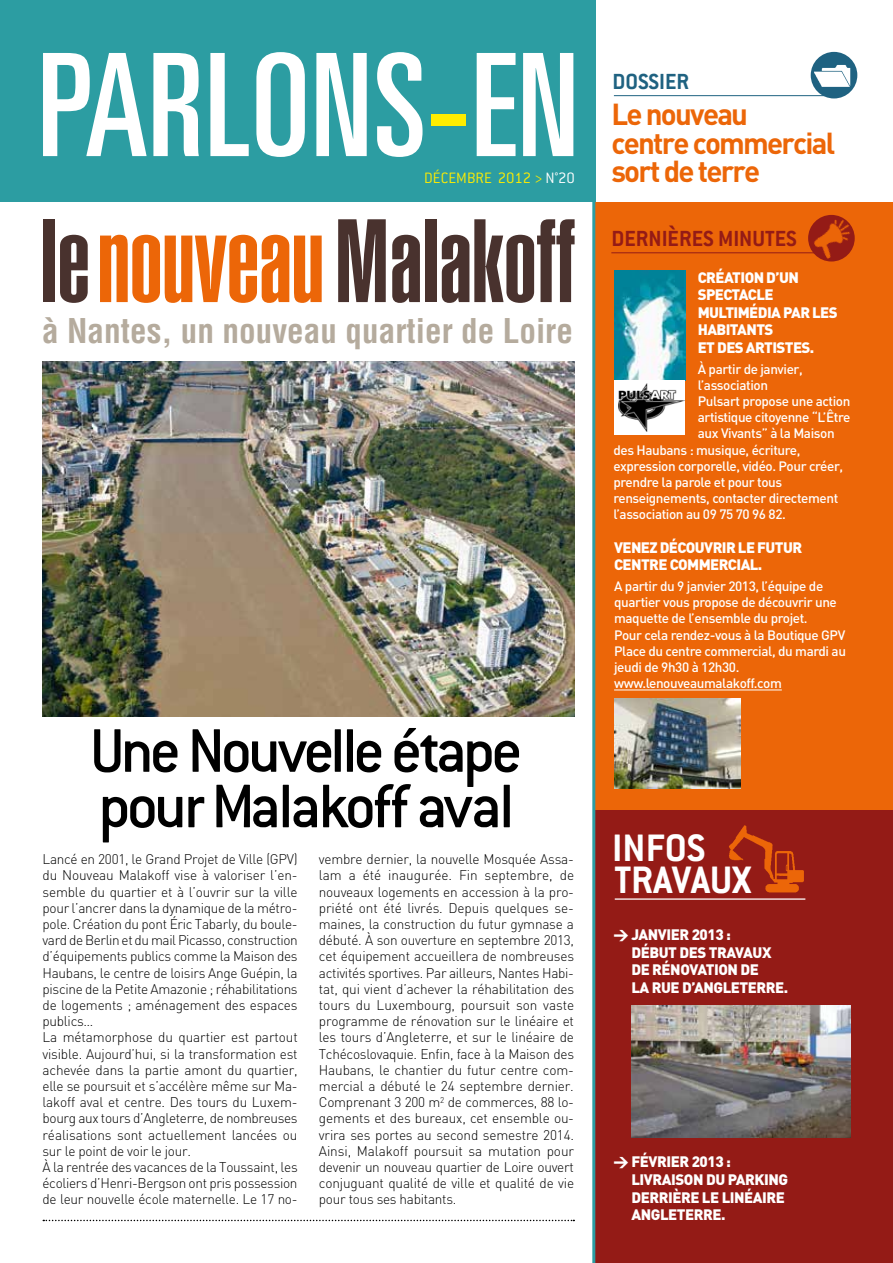
<style>
.page{position:relative;width:893px;height:1263px;background:#fff}
.page>*{position:absolute;margin:0;border:0;box-sizing:border-box;transform-origin:0 0}
.t1{font:500 67.5px/55.5px "Conduit ITC";letter-spacing:-.055em;color:#000}
.t2{font:700 42px/32px "Conduit ITC";color:#fff}
.t3{font:700 condensed 33.3px "Helvetica";color:#b5ab9d}
.t4{font:700 30px/28.5px "DIN";letter-spacing:-.06em;color:#ec6608}
.t5{font:700 24px "Conduit ITC";color:#941b16}
.t6{font:700 24px "Conduit ITC";color:#1f6281}
.t7{font:300 16.5px "Conduit ITC";color:#ffed00}
.t8{font:900 15px/17.7px "DIN";letter-spacing:-.03em;color:#fff}
.t9{font:300 13.8px/16.2px "DIN";letter-spacing:-.02em;color:#000}
.t10{font:500 13.5px/16.2px "DIN";letter-spacing:-.03em;color:#fff}
.s1{color:#fff}
</style>
<div class="page">
<div style="left:0;top:0;width:595px;height:202px;background:#2c9da2"></div>
<img style="left:43px;top:362px;width:531px;height:354px">
<div style="left:594px;top:202px;width:299px;height:610px;background:#ec6608"></div>
<hr style="left:611px;top:253px;width:237px;height:1px;background:#941b16">
<img style="left:801px;top:215px;width:54px;height:47px">
<hr style="left:614px;top:95px;width:221px;height:1px;background:#1f6281">
<div style="left:811px;top:52px;width:46px;height:46px;background:#1f6281;border-radius:50%"></div>
<img style="left:814px;top:61px;width:37px;height:26px">
<svg style="left:43px;top:1220px;width:531px;height:1px"></svg>
<svg style="left:477px;top:53px;width:96px;height:103px"></svg>
<div style="left:432px;top:114px;width:34px;height:12px;background:#ffed00"></div>
<svg style="left:43px;top:52px;width:380px;height:105px"></svg>
<div style="left:594px;top:810px;width:299px;height:453px;background:#941b16"></div>
<img style="left:631px;top:1006px;width:219px;height:132px">
<img style="left:729px;top:826px;width:77px;height:74px">
<hr style="left:615px;top:898px;width:190px;height:2px;background:#fff">
<div style="left:44px;top:219px;width:11px;height:83px;background:#49322e"></div>
<svg style="left:60px;top:235px;width:28px;height:68px"></svg>
<svg style="left:100px;top:235px;width:222px;height:68px"></svg>
<svg style="left:338px;top:219px;width:48px;height:83px"></svg>
<svg style="left:392px;top:235px;width:28px;height:68px;background:#6b5855"></svg>
<div style="left:425px;top:219px;width:11px;height:83px;background:#49322e"></div>
<svg style="left:442px;top:219px;width:133px;height:84px"></svg>
<hr style="left:592px;top:0;width:3px;height:1263px;background:#2c9da2">
<hr style="left:614px;top:690px;width:168px;height:1px;background:#fff">
<img style="left:614px;top:698px;width:127px;height:91px">
<img style="left:614px;top:270px;width:71px;height:110px">
<div style="left:614px;top:380px;width:71px;height:54px;background:#fff"></div>
<img style="left:619px;top:383px;width:66px;height:49px">
<p class="t7" style="left:424px;top:169px;width:152px">DÉCEMBRE 2012 &gt; <span class="s1">N°20</span></p>
<h3 class="t3" style="left:42px;top:310px;width:532px">à Nantes, un nouveau quartier de Loire</h3>
<h1 class="t1" style="left:90px;top:722px;width:434px">Une Nouvelle étape pour Malakoff aval</h1>
<p class="t9" style="left:43px;top:851px;width:257px">Lancé en 2001, le Grand Projet de Ville (GPV) du Nouveau Malakoff vise à valoriser l’en&shy;semble du quartier et à l’ouvrir sur la ville pour l’ancrer dans la dynamique de la métro&shy;pole. Création du pont Éric Tabarly, du boule&shy;vard de Berlin et du mail Picasso, construction d’équipements publics comme la Maison des Haubans, le centre de loisirs Ange Guépin, la piscine de la Petite Amazonie ; réhabilitations de logements ; aménagement des espaces publics…<br>La métamorphose du quartier est partout visible. Aujourd’hui, si la transformation est achevée dans la partie amont du quartier, elle se poursuit et s’accélère même sur Ma&shy;lakoff aval et centre. Des tours du Luxem&shy;bourg aux tours d’Angleterre, de nombreuses réalisations sont actuellement lancées ou sur le point de voir le jour.<br>À la rentrée des vacances de la Toussaint, les écoliers d’Henri-Bergson ont pris possession de leur nouvelle école maternelle. Le 17 no-</p>
<p class="t9" style="left:319px;top:851px;width:257px;text-align:justify">vembre dernier, la nouvelle Mosquée Assa&shy;lam a été inaugurée. Fin septembre, de nouveaux logements en accession à la pro&shy;priété ont été livrés. Depuis quelques se&shy;maines, la construction du futur gymnase a débuté. À son ouverture en septembre 2013, cet équipement accueillera de nombreuses activités sportives. Par ailleurs, Nantes Habi&shy;tat, qui vient d’achever la réhabilitation des tours du Luxembourg, poursuit son vaste programme de rénovation sur le linéaire et les tours d’Angleterre, et sur le linéaire de Tchécoslovaquie. Enfin, face à la Maison des Haubans, le chantier du futur centre com&shy;mercial a débuté le 24 septembre dernier.<br>Comprenant 3 200 m<sup>2</sup> de commerces, 88 lo&shy;gements et des bureaux, cet ensemble ou&shy;vrira ses portes au second semestre 2014.<br>Ainsi, Malakoff poursuit sa mutation pour devenir un nouveau quartier de Loire ouvert conjuguant qualité de ville et qualité de vie pour tous ses habitants.</p>
<h3 class="t6" style="left:612px;top:67px;width:78px">DOSSIER</h3>
<h3 class="t4" style="left:611px;top:99px;width:226px">Le nouveau<br>centre commercial sort de terre</h3>
<h3 class="t5" style="left:611px;top:225px;width:187px">DERNIÈRES MINUTES</h3>
<p class="t8" style="left:698px;top:267px;width:141px">CRÉATION D’UN<br>SPECTACLE<br>MULTIMÉDIA PAR LES<br>HABITANTS<br>ET DES ARTISTES.</p>
<p class="t10" style="left:698px;top:360px;width:107px">À partir de janvier,</p>
<p class="t10" style="left:698px;top:376px;width:72px">l’association</p>
<p class="t10" style="left:698px;top:392px;width:154px">Pulsart propose une action</p>
<p class="t10" style="left:698px;top:409px;width:154px">artistique citoyenne “L’Être</p>
<p class="t10" style="left:698px;top:425px;width:138px">aux Vivants” à la Maison</p>
<p class="t10" style="left:613px;top:441px;width:189px">des Haubans : musique, écriture,</p>
<p class="t10" style="left:613px;top:457px;width:231px">expression corporelle, vidéo. Pour créer,</p>
<p class="t10" style="left:613px;top:473px;width:170px">prendre la parole et pour tous</p>
<p class="t10" style="left:613px;top:490px;width:226px">renseignements, contacter directement</p>
<p class="t10" style="left:613px;top:506px;width:174px">l’association au 09 75 70 96 82.</p>
<p class="t8" style="left:614px;top:538px;width:190px">VENEZ DÉCOUVRIR LE FUTUR<br>CENTRE COMMERCIAL.</p>
<p class="t10" style="left:614px;top:577px;width:233px">A partir du 9 janvier 2013, l’équipe de quartier vous propose de découvrir une maquette de l’ensemble du projet.<br>Pour cela rendez-vous à la Boutique GPV Place du centre commercial, du mardi au jeudi de 9h30 à 12h30. www.lenouveaumalakoff.com</p>
<h2 class="t2" style="left:612px;top:831px;width:141px">INFOS<br>TRAVAUX</h2>
<p class="t8" style="left:631px;top:925px;width:158px;text-indent:-18px">&gt; JANVIER 2013 :<br>DÉBUT DES TRAVAUX<br>DE RÉNOVATION DE<br>LA RUE D’ANGLETERRE.</p>
<p class="t8" style="left:631px;top:1152px;width:158px;text-indent:-18px">&gt; FÉVRIER 2013 :<br>LIVRAISON DU PARKING<br>DERRIÈRE LE LINÉAIRE<br>ANGLETERRE.</p>
</div>
